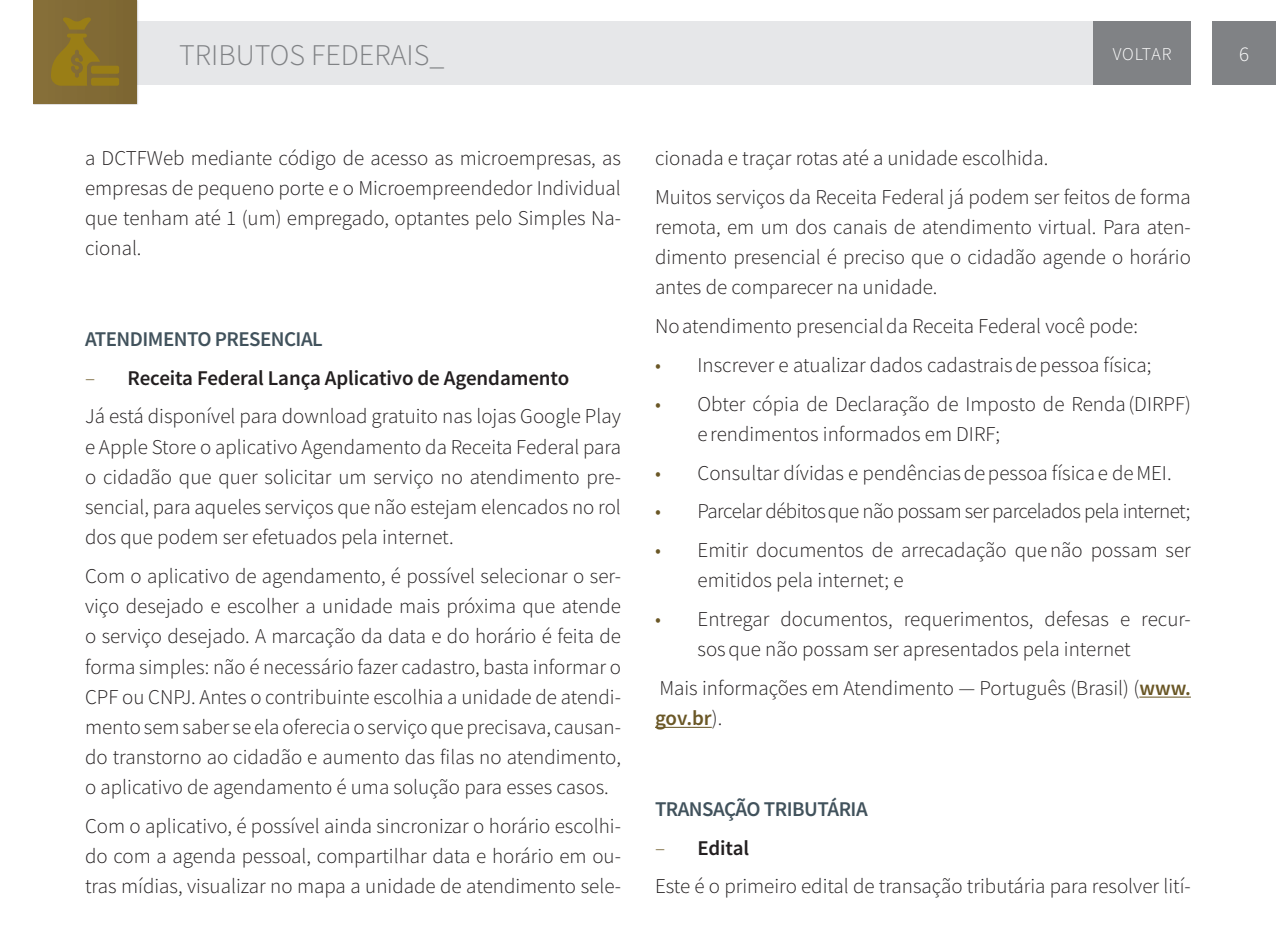
<style>
.page{position:relative;width:1276px;height:936px;background:#fff}
.page>*{position:absolute;margin:0;border:0;box-sizing:border-box;transform-origin:0 0}
.t1{font:300 30px "Source Sans Pro";color:#808285}
.t2{font:300 21px/30.2px "Source Sans Pro";color:#231f20;text-align:justify}
.t3{font:300 21px "Source Sans Pro";letter-spacing:-.025em;color:#231f20}
.t4{font:600 21px "Source Sans Pro";letter-spacing:-.005em;color:#231f20}
.t5{font:600 21px "Source Sans Pro";letter-spacing:-.025em;color:#41525c}
.t6{font:300 21px "Source Sans Pro";color:#fff}
.t7{font:300 18px "Source Sans Pro";letter-spacing:.04em;color:#fff}
.s1{font-weight:300;color:#6a5726}
.s2{color:#6a5726}
.s3{font-weight:600;color:#6a5726}
</style>
<div class="page">
<div style="left:1212px;top:22px;width:64px;height:63px;background:#808285"></div>
<div style="left:85px;top:22px;width:1106px;height:63px;background:#e6e7e9"></div>
<div style="left:33px;top:0;width:105px;height:105px;background:#816a35"></div>
<div style="left:91px;top:78px;width:28px;height:8px;background:#9a7e16;border-radius:2px"></div>
<div style="left:91px;top:66px;width:28px;height:8px;background:#9a7e16;border-radius:2px"></div>
<svg style="left:51px;top:17px;width:49px;height:69px"></svg>
<div style="left:1093px;top:22px;width:98px;height:63px;background:#808285"></div>
<hr style="left:1139px;top:696px;width:52px;height:1px;background:#6a5726">
<hr style="left:655px;top:727px;width:57px;height:1px;background:#6a5726">
<p class="t1" style="left:179px;top:36px;width:267px">TRIBUTOS FEDERAIS_</p>
<p class="t7" style="left:1113px;top:43px;width:60px">VOLTAR</p>
<p class="t6" style="left:1239px;top:41px;width:12px">6</p>
<p class="t2" style="left:85px;top:143px;width:537px">a DCTFWeb mediante código de acesso as microempresas, as empresas de pequeno porte e o Microempreendedor Individual que tenham até 1 (um) empregado, optantes pelo Simples Na&shy;cional.</p>
<p class="t5" style="left:85px;top:325px;width:239px">ATENDIMENTO PRESENCIAL</p>
<p class="t4" style="left:85px;top:364px;width:486px"><span class="s1">–</span> Receita Federal Lança Aplicativo de Agendamento</p>
<p class="t2" style="left:85px;top:401px;width:537px">Já está disponível para download gratuito nas lojas Google Play e Apple Store o aplicativo Agendamento da Receita Federal para o cidadão que quer solicitar um serviço no atendimento pre&shy;sencial, para aqueles serviços que não estejam elencados no rol dos que podem ser efetuados pela internet.</p>
<p class="t2" style="left:85px;top:561px;width:537px">Com o aplicativo de agendamento, é possível selecionar o ser&shy;viço desejado e escolher a unidade mais próxima que atende o serviço desejado. A marcação da data e do horário é feita de forma simples: não é necessário fazer cadastro, basta informar o CPF ou CNPJ. Antes o contribuinte escolhia a unidade de atendi&shy;mento sem saber se ela oferecia o serviço que precisava, causan&shy;do transtorno ao cidadão e aumento das filas no atendimento, o aplicativo de agendamento é uma solução para esses casos.</p>
<p class="t2" style="left:85px;top:811px;width:537px">Com o aplicativo, é possível ainda sincronizar o horário escolhi&shy;do com a agenda pessoal, compartilhar data e horário em ou&shy;tras mídias, visualizar no mapa a unidade de atendimento sele-</p>
<p class="t2" style="left:655px;top:143px;width:395px">cionada e traçar rotas até a unidade escolhida.</p>
<p class="t2" style="left:655px;top:181px;width:537px">Muitos serviços da Receita Federal já podem ser feitos de forma remota, em um dos canais de atendimento virtual. Para aten&shy;dimento presencial é preciso que o cidadão agende o horário antes de comparecer na unidade.</p>
<p class="t2" style="left:655px;top:311px;width:484px">No atendimento presencial da Receita Federal você pode:</p>
<p class="t2" style="left:655px;top:350px;width:498px"><span class="s2">•</span> Inscrever e atualizar dados cadastrais de pessoa física;</p>
<p class="t2" style="left:697px;top:388px;width:495px;text-indent:-43px"><span class="s2">•</span> Obter cópia de Declaração de Imposto de Renda (DIRPF) e rendimentos informados em DIRF;</p>
<p class="t2" style="left:655px;top:457px;width:518px"><span class="s2">•</span> Consultar dívidas e pendências de pessoa física e de MEI.</p>
<p class="t3" style="left:655px;top:498px;width:537px"><span class="s2">•</span> Parcelar débitos que não possam ser parcelados pela internet;</p>
<p class="t2" style="left:697px;top:535px;width:495px;text-indent:-43px"><span class="s2">•</span> Emitir documentos de arrecadação que não possam ser emitidos pela internet; e</p>
<p class="t2" style="left:697px;top:604px;width:495px;text-indent:-43px"><span class="s2">•</span> Entregar documentos, requerimentos, defesas e recur&shy;sos que não possam ser apresentados pela internet</p>
<p class="t2" style="left:655px;top:673px;width:537px">Mais informações em Atendimento — Português (Brasil) (<span class="s3">www. gov.br</span>).</p>
<p class="t5" style="left:655px;top:795px;width:214px">TRANSAÇÃO TRIBUTÁRIA</p>
<p class="t4" style="left:655px;top:834px;width:96px"><span class="s1">–</span> Edital</p>
<p class="t2" style="left:655px;top:871px;width:537px">Este é o primeiro edital de transação tributária para resolver lití-</p>
</div>
